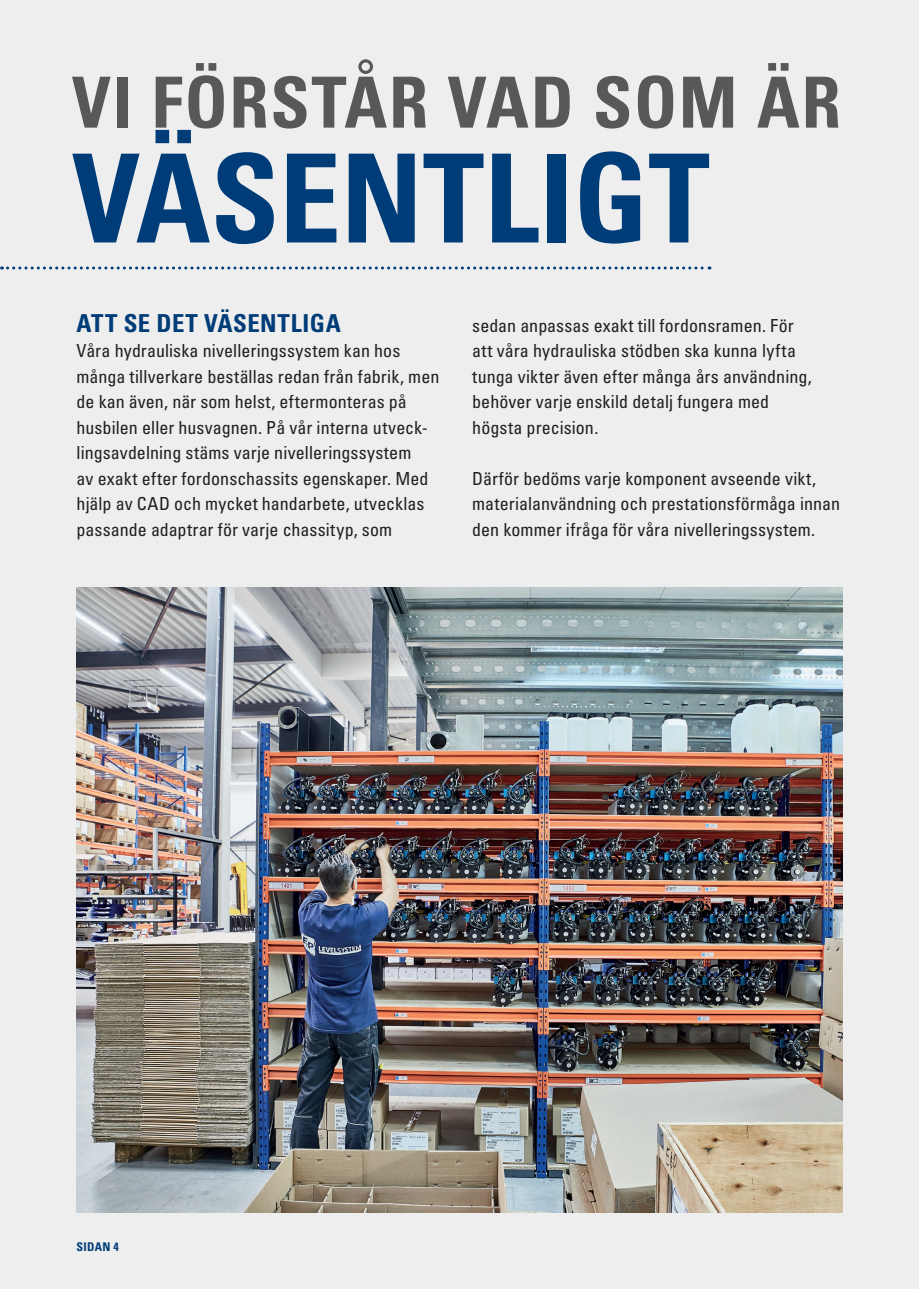
<style>
.page{position:relative;width:919px;height:1289px;background:#fff}
.page>*{position:absolute;margin:0;border:0;box-sizing:border-box;transform-origin:0 0}
.t1{font:700 condensed 123px "Univers LT Pro";color:#003d78}
.t2{font:700 condensed 70.5px "Univers LT Pro";letter-spacing:.025em;color:#57585a}
.t3{font:700 condensed 24.75px "Univers LT Pro";letter-spacing:.02em;color:#003d78}
.t4{font:condensed 18px/25.5px "Univers LT Pro";letter-spacing:.005em;color:#231f20}
.t5{font:700 condensed 12px "Univers LT Pro";letter-spacing:.025em;color:#003d78}
</style>
<div class="page">
<div style="left:0;top:0;width:918px;height:1288px;background:#eeeeef"></div>
<img style="left:77px;top:587px;width:765px;height:625px">
<svg style="left:2px;top:266px;width:708px;height:3px"></svg>
<h2 class="t2" style="left:72px;top:59px;width:770px">VI FÖRSTÅR VAD SOM ÄR</h2>
<h1 class="t1" style="left:72px;top:123px;width:639px">VÄSENTLIGT</h1>
<h3 class="t3" style="left:77px;top:308px;width:266px">ATT SE DET VÄSENTLIGA</h3>
<p class="t4" style="left:77px;top:338px;width:364px">Våra hydrauliska nivelleringssystem kan hos många tillverkare beställas redan från fabrik, men de kan även, när som helst, eftermonteras på husbilen eller husvagnen. På vår interna utveck&shy;lingsavdelning stäms varje nivelleringssystem<br>av exakt efter fordonschassits egenskaper. Med hjälp av CAD och mycket handarbete, utvecklas passande adaptrar för varje chassityp, som</p>
<p class="t4" style="left:472px;top:312px;width:341px">sedan anpassas exakt till fordonsramen. För att våra hydrauliska stödben ska kunna lyfta tunga vikter även efter många års användning, behöver varje enskild detalj fungera med högsta precision.</p>
<p class="t4" style="left:472px;top:465px;width:369px">Därför bedöms varje komponent avseende vikt, materialanvändning och prestationsförmåga innan den kommer ifråga för våra nivelleringssystem.</p>
<p class="t5" style="left:77px;top:1238px;width:44px">SIDAN 4</p>
</div>
